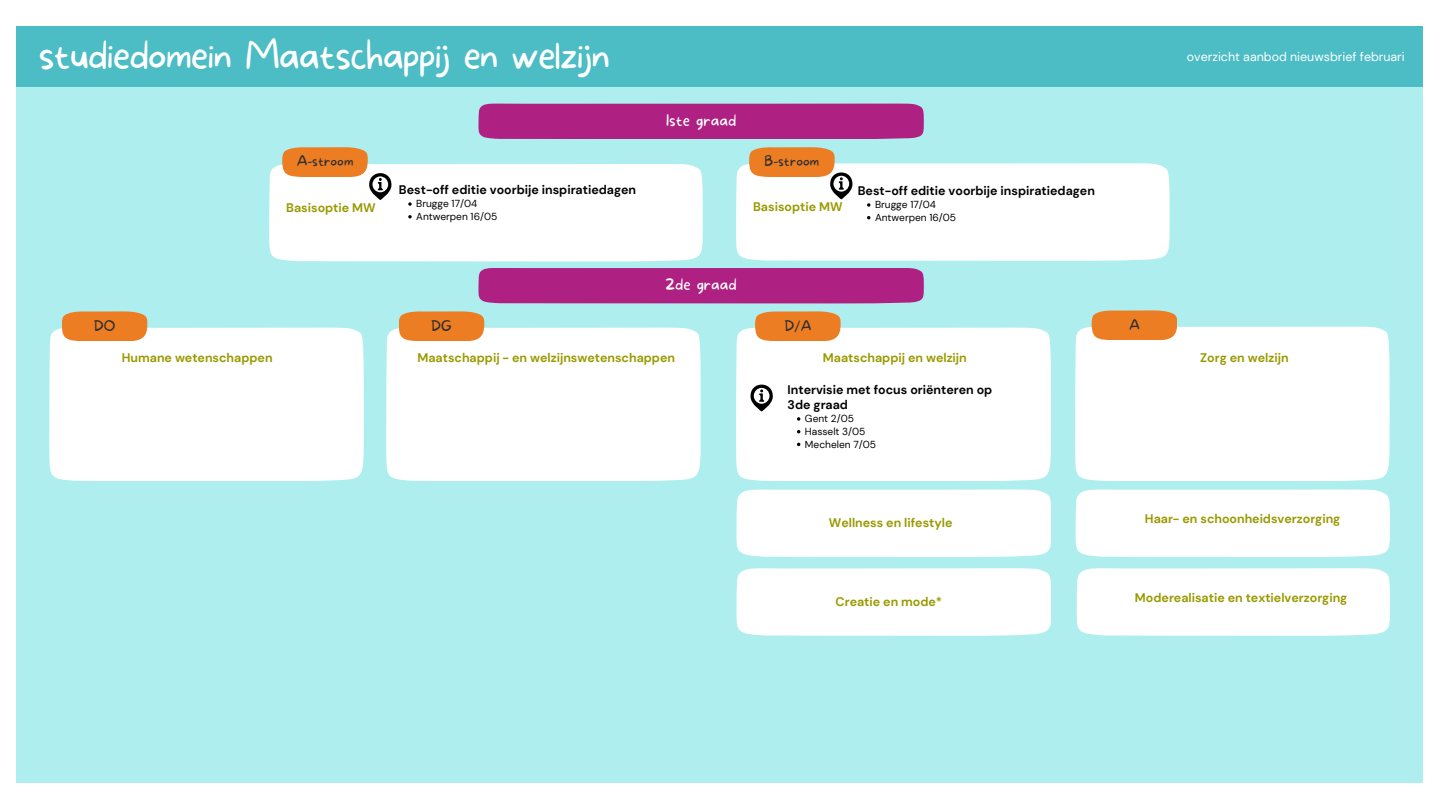
<style>
.page{position:relative;width:1440px;height:810px;background:#fff}
.page>*{position:absolute;margin:0;border:0;box-sizing:border-box;transform-origin:0 0}
.t1{font:100 38.9px "More Sugar";letter-spacing:-.03em;color:#fff}
.t2{font:100 15.8px "More Sugar";color:#fff}
.t3{font:100 13.7px "More Sugar";color:#2e2e30}
.t4{font:700 12.4px "DM Sans";color:#990}
.t5{font:700 12.4px/15.4px "DM Sans";color:#000}
.t6{font:12.4px "DM Sans";color:#fff}
.t7{font:10.2px "DM Sans";color:#000}
</style>
<div class="page">
<div style="left:17px;top:26px;width:1406px;height:757px;background:#aeeeee"></div>
<div style="left:17px;top:26px;width:1406px;height:61px;background:#4cbcc5"></div>
<div style="left:478px;top:104px;width:446px;height:35px;background:#ae2081"></div>
<div style="left:478px;top:268px;width:446px;height:35px;background:#ae2081"></div>
<div style="left:736px;top:328px;width:315px;height:153px;background:#fff"></div>
<svg style="left:755px;top:311px;width:86px;height:30px;background:#e98633"></svg>
<div style="left:1075px;top:327px;width:315px;height:154px;background:#fff"></div>
<svg style="left:1092px;top:310px;width:85px;height:30px;background:#e98532"></svg>
<div style="left:49px;top:328px;width:315px;height:153px;background:#fff"></div>
<svg style="left:62px;top:311px;width:85px;height:30px;background:#e98531"></svg>
<div style="left:736px;top:490px;width:315px;height:67px;background:#fff"></div>
<div style="left:1076px;top:490px;width:314px;height:67px;background:#fff"></div>
<div style="left:736px;top:568px;width:315px;height:68px;background:#fff"></div>
<div style="left:1077px;top:568px;width:313px;height:68px;background:#fff"></div>
<div style="left:386px;top:328px;width:315px;height:153px;background:#fff"></div>
<svg style="left:399px;top:311px;width:85px;height:30px;background:#e98531"></svg>
<svg style="left:797px;top:417px;width:3px;height:4px"></svg>
<svg style="left:749px;top:380px;width:25px;height:32px"></svg>
<svg style="left:269px;top:147px;width:434px;height:114px;background:#f2f5f0"></svg>
<svg style="left:736px;top:147px;width:434px;height:114px;background:#f2f5f0"></svg>
<h1 class="t1" style="left:38px;top:32px;width:573px">studiedomein Maatschappij en welzijn</h1>
<h5 class="t3" style="left:297px;top:153px;width:58px">A-stroom</h5>
<h4 class="t4" style="left:286px;top:199px;width:91px">Basisoptie MW</h4>
<p class="t5" style="left:399px;top:182px;width:239px">Best-off editie voorbije inspiratiedagen</p>
<h4 class="t7" style="left:416px;top:197px;width:63px">Brugge 17/04</h4>
<p class="t7" style="left:416px;top:210px;width:83px">Antwerpen 16/05</p>
<h2 class="t2" style="left:666px;top:111px;width:72px">1ste graad</h2>
<h5 class="t3" style="left:765px;top:153px;width:56px">B-stroom</h5>
<h4 class="t4" style="left:753px;top:199px;width:91px">Basisoptie MW</h4>
<p class="t5" style="left:858px;top:183px;width:239px">Best-off editie voorbije inspiratiedagen</p>
<h4 class="t7" style="left:875px;top:198px;width:63px">Brugge 17/04</h4>
<p class="t7" style="left:875px;top:211px;width:83px">Antwerpen 16/05</p>
<h2 class="t2" style="left:666px;top:275px;width:73px">2de graad</h2>
<h3 class="t3" style="left:94px;top:317px;width:23px">DO</h3>
<h3 class="t3" style="left:431px;top:317px;width:22px">DG</h3>
<h3 class="t3" style="left:784px;top:317px;width:29px">D/A</h3>
<p class="t3" style="left:1129px;top:317px;width:12px">A</p>
<h5 class="t6" style="left:1187px;top:49px;width:219px">overzicht aanbod nieuwsbrief februari</h5>
<h4 class="t4" style="left:122px;top:350px;width:152px">Humane wetenschappen</h4>
<h4 class="t4" style="left:823px;top:350px;width:145px">Maatschappij en welzijn</h4>
<h4 class="t4" style="left:1200px;top:350px;width:90px">Zorg en welzijn</h4>
<h4 class="t5" style="left:788px;top:382px;width:206px">Intervisie met focus oriënteren op<br>3de graad</h4>
<p class="t7" style="left:805px;top:412px;width:51px">Gent 2/05</p>
<p class="t7" style="left:805px;top:425px;width:62px">Hasselt 3/05</p>
<p class="t7" style="left:805px;top:438px;width:73px">Mechelen 7/05</p>
<h4 class="t4" style="left:417px;top:350px;width:259px">Maatschappij - en welzijnswetenschappen</h4>
<h4 class="t4" style="left:829px;top:515px;width:125px">Wellness en lifestyle</h4>
<h4 class="t4" style="left:1145px;top:511px;width:197px">Haar- en schoonheidsverzorging</h4>
<h4 class="t4" style="left:836px;top:594px;width:108px">Creatie en mode*</h4>
<h4 class="t4" style="left:1135px;top:590px;width:214px">Moderealisatie en textielverzorging</h4>
</div>
